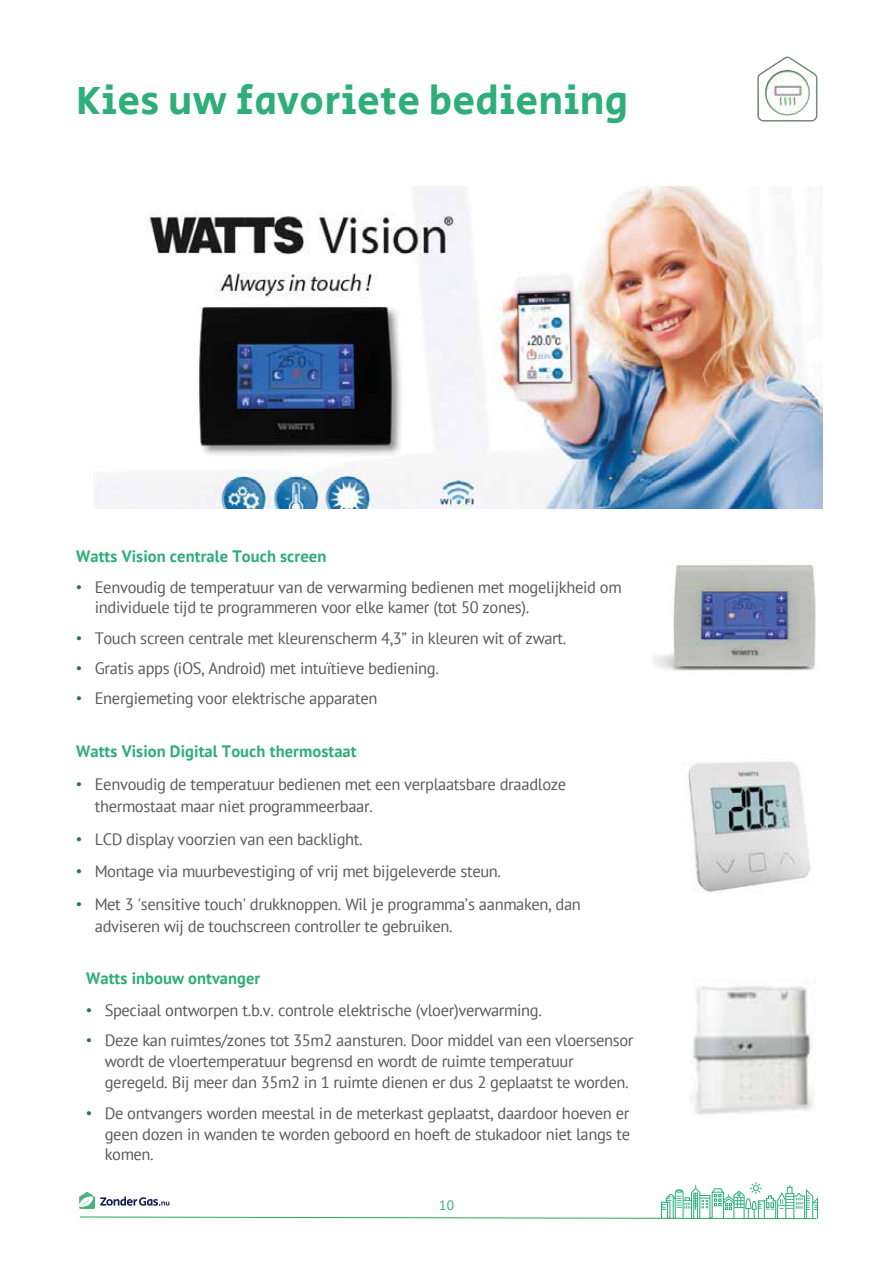
<style>
.page{position:relative;width:893px;height:1263px;background:#fff}
.page>*{position:absolute;margin:0;border:0;box-sizing:border-box;transform-origin:0 0}
.t1{font:40.5px "Secular One";letter-spacing:.005em;color:#2eae78}
.t2{font:16.5px/30.5px "PT Sans";letter-spacing:-.02em;color:#5a5a5a}
.t3{font:13.5px "PT Sans";color:#2eae78}
.s1{font-weight:700;color:#2eae78}
.s2{font-family:"Arial";color:#2f7157}
</style>
<div class="page">
<svg style="left:79px;top:1182px;width:739px;height:37px"></svg>
<img style="left:688px;top:761px;width:123px;height:132px">
<img style="left:692px;top:986px;width:122px;height:129px">
<img style="left:653px;top:561px;width:163px;height:110px">
<img style="left:94px;top:187px;width:728px;height:321px">
<img style="left:757px;top:56px;width:61px;height:66px">
<h1 class="t1" style="left:76px;top:73px;width:554px">Kies uw favoriete bediening</h1>
<p class="t2" style="left:76px;top:540px;width:547px;line-height:31.3px"><span class="s1">Watts Vision centrale Touch screen<br></span><span class="s2">!</span> Eenvoudig de temperatuur van de verwarming bedienen met mogelijkheid om</p>
<p class="t2" style="left:76px;top:591px;width:492px;text-indent:19px">individuele tijd te programmeren voor elke kamer (tot 50 zones).<br><span class="s2">!</span> Touch screen centrale met kleurenscherm 4,3” in kleuren wit of zwart. <span class="s2">!</span> Gratis apps (iOS, Android) met intuïtieve bediening.<br><span class="s2">!</span> Energiemeting voor elektrische apparaten</p>
<p class="t2" style="left:76px;top:734px;width:492px;line-height:33.2px"><span class="s1">Watts Vision Digital Touch thermostaat<br></span><span class="s2">!</span> Eenvoudig de temperatuur bedienen met een verplaatsbare draadloze</p>
<p class="t2" style="left:76px;top:789px;width:298px;line-height:33.2px;text-indent:19px">thermostaat maar niet programmeerbaar. <span class="s2">!</span> LCD display voorzien van een backlight.</p>
<p class="t2" style="left:76px;top:854px;width:506px;line-height:33.2px"><span class="s2">!</span> Montage via muurbevestiging of vrij met bijgeleverde steun.<br><span class="s2">!</span> Met 3 'sensitive touch' drukknoppen. Wil je programma’s aanmaken, dan</p>
<p class="t2" style="left:95px;top:911px;width:359px">adviseren wij de touchscreen controller te gebruiken.</p>
<p class="t2" style="left:86px;top:963px;width:549px"><span class="s1">Watts inbouw ontvanger<br></span><span class="s2">!</span> Speciaal ontworpen t.b.v. controle elektrische (vloer)verwarming.<br><span class="s2">!</span> Deze kan ruimtes/zones tot 35m2 aansturen. Door middel van een vloersensor</p>
<p class="t2" style="left:105px;top:1050px;width:525px;line-height:20.9px">wordt de vloertemperatuur begrensd en wordt de ruimte temperatuur geregeld. Bij meer dan 35m2 in 1 ruimte dienen er dus 2 geplaatst te worden.</p>
<p class="t2" style="left:86px;top:1102px;width:545px;line-height:21.3px;text-align:right"><span class="s2">!</span> De ontvangers worden meestal in de meterkast geplaatst, daardoor hoeven er geen dozen in wanden te worden geboord en hoeft de stukadoor niet langs te</p>
<p class="t2" style="left:105px;top:1138px;width:51px">komen.</p>
<p class="t3" style="left:439px;top:1197px;width:17px">10</p>
</div>
